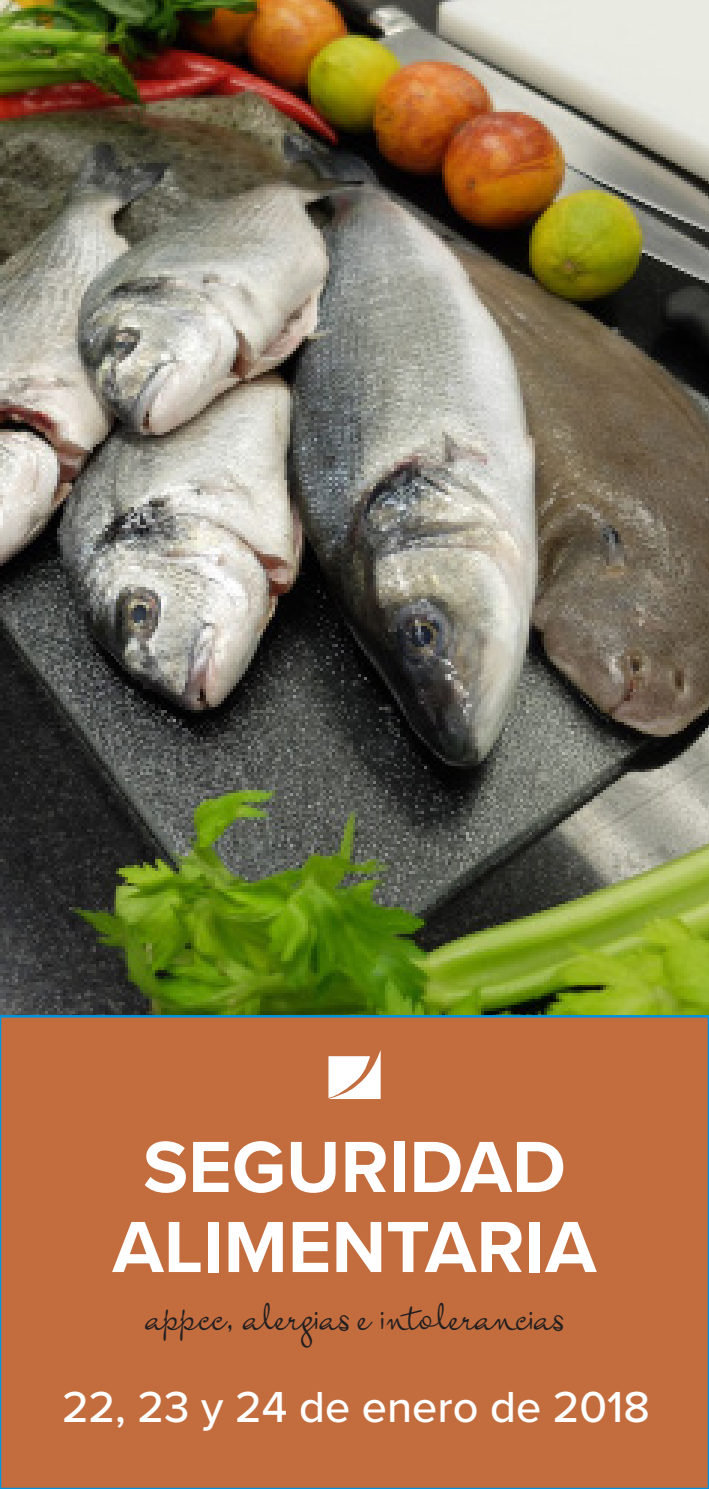
<style>
.page{position:relative;width:709px;height:1489px;background:#fff}
.page>*{position:absolute;margin:0;border:0;box-sizing:border-box;transform-origin:0 0}
.t1{font:700 75px "Proxima Nova";color:#fff}
.t2{font:500 45px "Proxima Nova";color:#fff}
.t3{font:40px "Mr Keningbeck Pro";color:#231f20}
</style>
<div class="page">
<img style="left:0;top:0;width:709px;height:1015px">
<div style="left:0;top:1016px;width:709px;height:472px;background:#c36d3e"></div>
<div style="left:0;top:1015px;width:709px;height:473px;border:2px solid #0094df"></div>
<svg style="left:328px;top:1052px;width:52px;height:46px"></svg>
<p class="t1" style="left:143px;top:1122px;width:424px">SEGURIDAD</p>
<p class="t1" style="left:112px;top:1202px;width:485px">ALIMENTARIA</p>
<p class="t3" style="left:145px;top:1290px;width:421px">appcc, alergias e intolerancias</p>
<p class="t2" style="left:62px;top:1372px;width:589px">22, 23 y 24 de enero de 2018</p>
</div>
